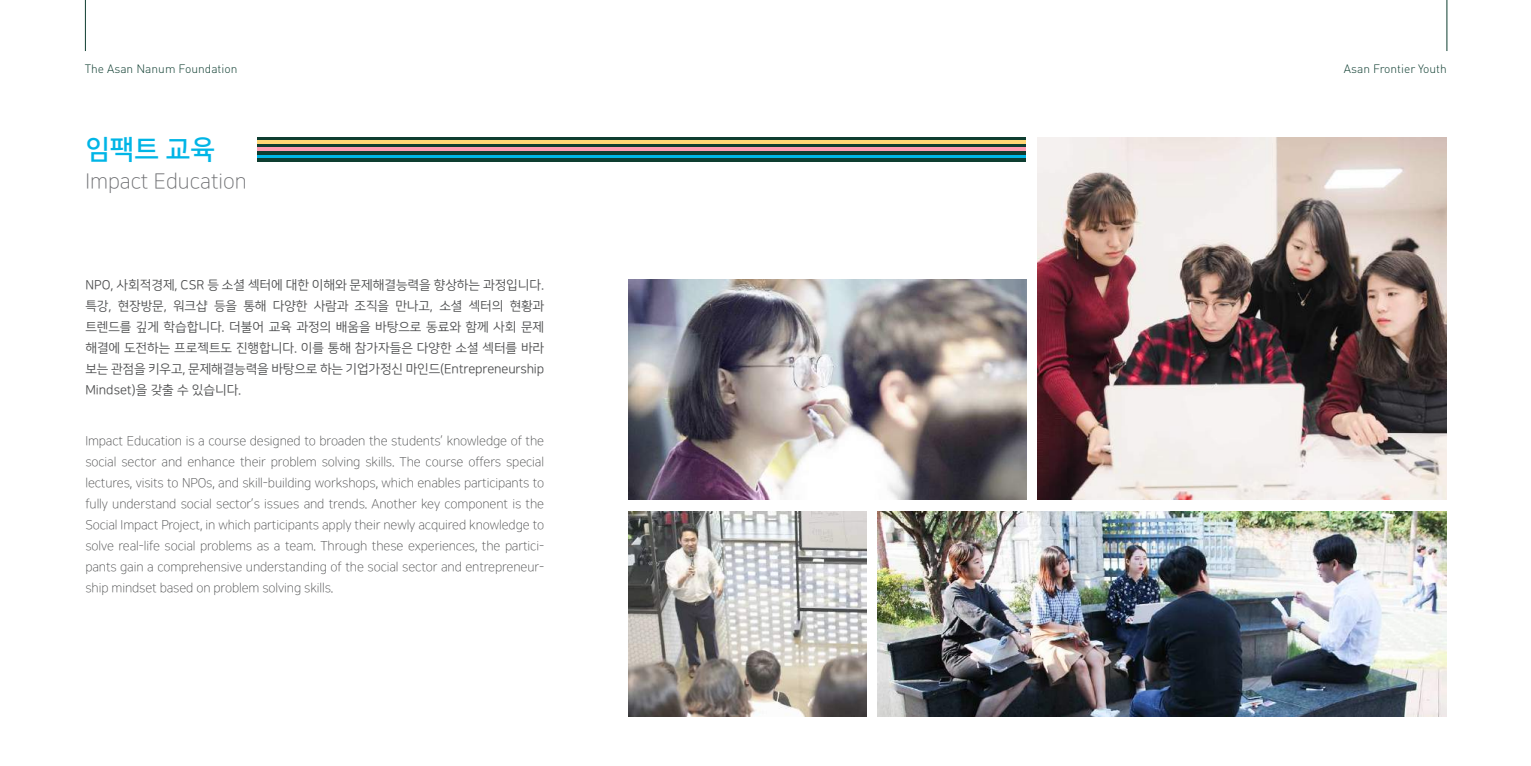
<style>
.page{position:relative;width:1531px;height:766px;background:#fff}
.page>*{position:absolute;margin:0;border:0;box-sizing:border-box;transform-origin:0 0}
.t1{font:27px "Nanum Square OTFB";color:#00b5e6}
.t2{font:21px "Nanum Square OTFL";color:#6c6d70}
.t3{font:12.75px/21px "Nanum Square OTFL";letter-spacing:-.01em;color:#4b4c4d;text-align:justify}
.t4{font:12.75px/21px "Nanum Square OTFR";letter-spacing:-.01em;color:#4b4c4d;text-align:justify}
.t5{font:300 12px "DIN Pro";color:#0e3d30}
</style>
<div class="page">
<hr style="left:85px;top:0;width:1px;height:51px;background:#0e3d30">
<hr style="left:1446px;top:0;width:1px;height:51px;background:#0e3d30">
<img style="left:1037px;top:137px;width:410px;height:362px">
<img style="left:629px;top:511px;width:238px;height:205px">
<img style="left:629px;top:279px;width:397px;height:220px">
<img style="left:878px;top:511px;width:569px;height:205px">
<hr style="left:257px;top:137px;width:769px;height:3px;background:#0e3d30">
<hr style="left:257px;top:144px;width:769px;height:3px;background:#0e3d30">
<hr style="left:257px;top:140px;width:769px;height:4px;background:#ffd674">
<svg style="left:257px;top:154px;width:769px;height:4px;background:#0397b8"></svg>
<hr style="left:257px;top:147px;width:769px;height:4px;background:#ff9bb2">
<hr style="left:257px;top:151px;width:769px;height:3px;background:#0e3d30">
<hr style="left:257px;top:158px;width:769px;height:3px;background:#0e3d30">
<p class="t5" style="left:85px;top:60px;width:154px">The Asan Nanum Foundation</p>
<p class="t5" style="left:1344px;top:60px;width:104px">Asan Frontier Youth</p>
<h1 class="t1" style="left:85px;top:135px;width:131px">임팩트 교육</h1>
<h2 class="t2" style="left:85px;top:170px;width:163px">Impact Education</h2>
<p class="t4" style="left:85px;top:275px;width:460px">NPO, 사회적경제, CSR 등 소셜 섹터에 대한 이해와 문제해결능력을 향상하는 과정입니다. 특강, 현장방문, 워크샵 등을 통해 다양한 사람과 조직을 만나고, 소셜 섹터의 현황과 트렌드를 깊게 학습합니다. 더불어 교육 과정의 배움을 바탕으로 동료와 함께 사회 문제 해결에 도전하는 프로젝트도 진행합니다. 이를 통해 참가자들은 다양한 소셜 섹터를 바라 보는 관점을 키우고, 문제해결능력을 바탕으로 하는 기업가정신 마인드(Entrepreneurship Mindset)을 갖출 수 있습니다.</p>
<p class="t3" style="left:85px;top:430px;width:460px">Impact Education is a course designed to broaden the students’ knowledge of the social sector and enhance their problem solving skills. The course offers special lectures, visits to NPOs, and skill-building workshops, which enables participants to fully understand social sector’s issues and trends. Another key component is the Social Impact Project, in which participants apply their newly acquired knowledge to solve real-life social problems as a team. Through these experiences, the partici&shy;pants gain a comprehensive understanding of the social sector and entrepreneur&shy;ship mindset based on problem solving skills.</p>
</div>
